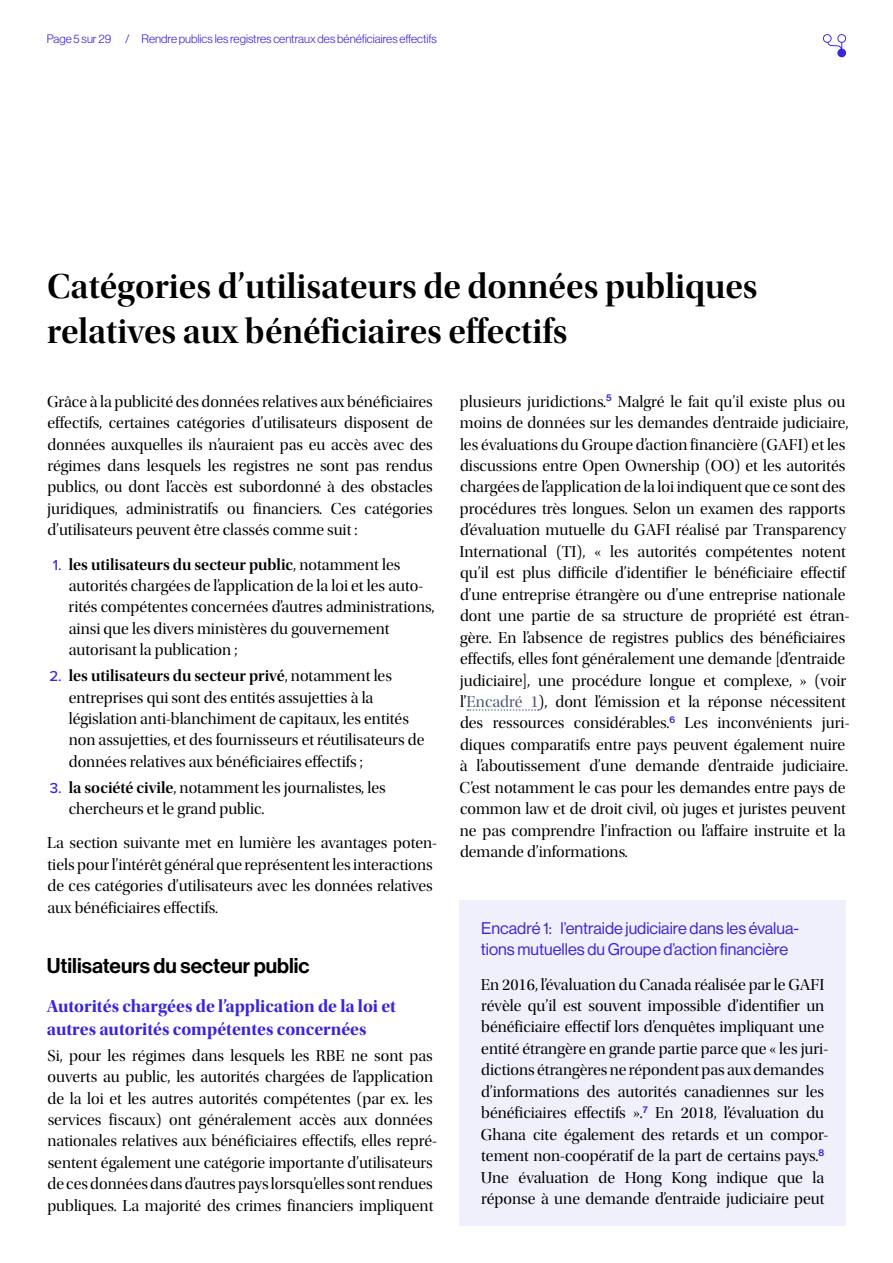
<style>
.page{position:relative;width:893px;height:1263px;background:#fff}
.page>*{position:absolute;margin:0;border:0;box-sizing:border-box;transform-origin:0 0}
.Heading_1{font:36px/45px "Utopia Std Semibold Disp";color:#000}
.Heading_2{font:21px "N Haas Grotesk DS Pro 65 Md";color:#000}
.Heading_3{font:18px/22.5px "Utopia Std Bold Disp";color:#3b25d8}
.Normal__Last{font:16.5px/21.5px "Utopia Std Disp";color:#000}
.t1{font:16.5px/21.5px "N Haas Grotesk DS Pro 55 Rg";color:#3b25d8}
.t2{font:12px "N Haas Grotesk DS Pro 45 Lt";color:#3b25d8}
.s1{font-family:"Proxima Nova";font-weight:500;font-size:15px;color:#3b25d8}
.s2{font-family:"Utopia Std Semibold Disp"}
.s3{color:#4f5878}
</style>
<div class="page">
<svg style="left:823px;top:34px;width:23px;height:23px"></svg>
<svg style="left:467px;top:709px;width:72px;height:2px"></svg>
<div style="left:459px;top:900px;width:387px;height:325px;background:#f0effc"></div>
<p class="t2" style="left:47px;top:32px;width:392px">Page 5 sur 29 / Rendre publics les registres centraux des bénéficiaires effectifs</p>
<p class="Heading_1" style="left:47px;top:264px;width:712px">Catégories d’utilisateurs de données publiques relatives aux bénéficiaires effectifs</p>
<p class="Normal__Last" style="left:47px;top:391px;width:387px;text-align:justify">Grâce à la publicité des données relatives aux bénéficiaires effectifs, certaines catégories d’utilisateurs disposent de données auxquelles ils n’auraient pas eu accès avec des régimes dans lesquels les registres ne sont pas rendus publics, ou dont l’accès est subordonné à des obstacles juridiques, administratifs ou financiers. Ces catégories d’utilisateurs peuvent être classés comme suit :</p>
<p class="Normal__Last" style="left:69px;top:554px;width:367px;text-indent:-16px"><span class="s1">1.</span> <span class="s2">les utilisateurs du secteur public</span>, notamment les autorités chargées de l’application de la loi et les auto&shy;rités compétentes concernées d’autres administrations, ainsi que les divers ministères du gouvernement autorisant la publication ;</p>
<p class="Normal__Last" style="left:69px;top:665px;width:357px;text-indent:-19px"><span class="s1">2.</span> <span class="s2">les utilisateurs du secteur privé</span>, notamment les entreprises qui sont des entités assujetties à la législation anti-blanchiment de capitaux, les entités non assujetties, et des fournisseurs et réutilisateurs de données relatives aux bénéficiaires effectifs ;</p>
<p class="Normal__Last" style="left:69px;top:777px;width:318px;text-indent:-19px"><span class="s1">3.</span> <span class="s2">la société civile</span>, notamment les journalistes, les chercheurs et le grand public.</p>
<p class="Normal__Last" style="left:47px;top:832px;width:391px">La section suivante met en lumière les avantages poten&shy;tiels pour l’intérêt général que représentent les interactions de ces catégories d’utilisateurs avec les données relatives aux bénéficiaires effectifs.</p>
<p class="Heading_2" style="left:47px;top:953px;width:264px">Utilisateurs du secteur public</p>
<p class="Heading_3" style="left:47px;top:995px;width:351px">Autorités chargées de l’application de la loi et autres autorités compétentes concernées</p>
<p class="Normal__Last" style="left:47px;top:1045px;width:391px">Si, pour les régimes dans lesquels les RBE ne sont pas ouverts au public, les autorités chargées de l’application de la loi et les autres autorités compétentes (par ex. les services fiscaux) ont généralement accès aux données nationales relatives aux bénéficiaires effectifs, elles repré&shy;sentent également une catégorie importante d’utilisateurs de ces données dans d’autres pays lorsqu’elles sont rendues publiques. La majorité des crimes financiers impliquent</p>
<p class="Normal__Last" style="left:459px;top:391px;width:391px">plusieurs juridictions.<sup>5</sup> Malgré le fait qu’il existe plus ou moins de données sur les demandes d’entraide judiciaire, les évaluations du Groupe d’action financière (GAFI) et les discussions entre Open Ownership (OO) et les autorités chargées de l’application de la loi indiquent que ce sont des procédures très longues. Selon un examen des rapports d’évaluation mutuelle du GAFI réalisé par Transparency International (TI), « les autorités compétentes notent qu’il est plus difficile d’identifier le bénéficiaire effectif d’une entreprise étrangère ou d’une entreprise nationale dont une partie de sa structure de propriété est étran&shy;gère. En l’absence de registres publics des bénéficiaires effectifs, elles font généralement une demande [d’entraide judiciaire], une procédure longue et complexe, » (voir l’<span class="s3">Encadré 1</span>), dont l’émission et la réponse nécessitent des ressources considérables.<sup>6</sup> Les inconvénients juri&shy;diques comparatifs entre pays peuvent également nuire à l’aboutissement d’une demande d’entraide judiciaire.<br>C’est notamment le cas pour les demandes entre pays de common law et de droit civil, où juges et juristes peuvent ne pas comprendre l’infraction ou l’affaire instruite et la demande d’informations.</p>
<p class="t1" style="left:481px;top:917px;width:320px">Encadré 1: l’entraide judiciaire dans les évalua&shy;tions mutuelles du Groupe d’action financière</p>
<p class="Normal__Last" style="left:481px;top:974px;width:349px">En 2016, l’évaluation du Canada réalisée par le GAFI révèle qu’il est souvent impossible d’identifier un bénéficiaire effectif lors d’enquêtes impliquant une entité étrangère en grande partie parce que « les juri&shy;dictions étrangères ne répondent pas aux demandes d’informations des autorités canadiennes sur les bénéficiaires effectifs ».<sup>7</sup> En 2018, l’évaluation du Ghana cite également des retards et un compor&shy;tement non-coopératif de la part de certains pays.<sup>8<br></sup>Une évaluation de Hong Kong indique que la réponse à une demande d’entraide judiciaire peut</p>
</div>
